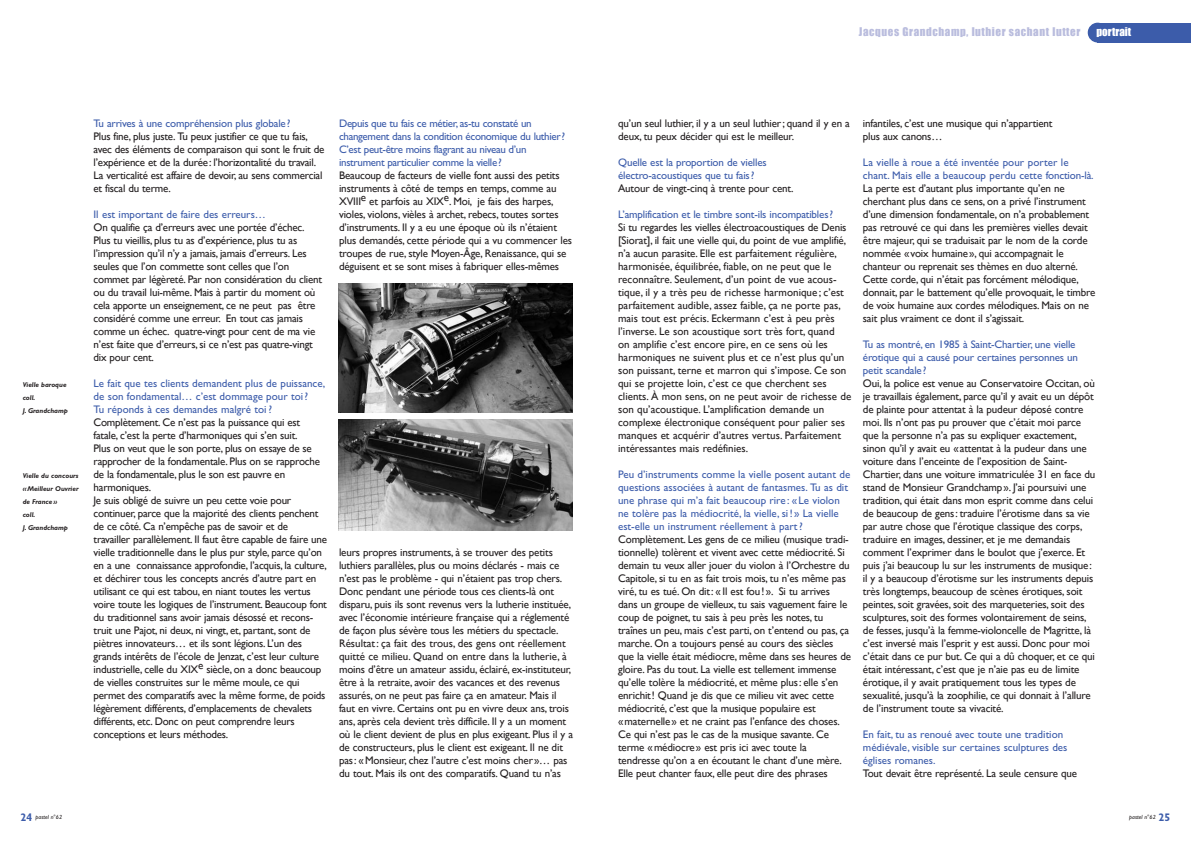
<style>
.page{position:relative;width:1191px;height:842px;background:#fff}
.page>*{position:absolute;margin:0;border:0;box-sizing:border-box;transform-origin:0 0}
.t1{font:11px/13px "Gill Sans";letter-spacing:-.015em;color:#231f20}
.t2{font:11px/13px "Gill Sans";color:#3c5caa}
.t3{font:11px/13px "Gill Sans";letter-spacing:-.03em;color:#3c5caa}
.t4{font:11px "Impact";letter-spacing:.055em;color:#babdde}
.t5{font:11px "Impact";color:#fff}
.t6{font:italic 700 7px/13px "Gill Sans";color:#231f20}
.t7{font:italic 6px "Gill Sans";color:#231f20}
.s1{font-weight:700;font-style:normal;font-stretch:condensed;font-size:11px;color:#3c5caa}
</style>
<div class="page">
<div style="left:1097px;top:23px;width:94px;height:20px;background:#3c5caa"></div>
<div style="left:1087px;top:23px;width:20px;height:20px;background:#3c5caa;border-radius:50%"></div>
<img style="left:339px;top:419px;width:234px;height:111px">
<img style="left:339px;top:284px;width:234px;height:129px">
<p class="t6" style="left:23px;top:379px;width:47px">Vielle baroque coll.<br>J. Grandchamp</p>
<p class="t6" style="left:23px;top:470px;width:57px">Vielle du concours «Meilleur Ouvrier de France»<br>coll.<br>J. Grandchamp</p>
<p class="t2" style="left:94px;top:118px;width:198px">Tu arrives à une compréhension plus globale?</p>
<p class="t1" style="left:94px;top:130px;width:232px">Plus fine, plus juste. Tu peux justifier ce que tu fais, avec des éléments de comparaison qui sont le fruit de l’expérience et de la durée: l’horizontalité du travail.<br>La verticalité est affaire de devoir, au sens commercial et fiscal du terme.</p>
<p class="t2" style="left:94px;top:209px;width:174px">Il est important de faire des erreurs…</p>
<p class="t1" style="left:94px;top:221px;width:230px">On qualifie ça d’erreurs avec une portée d’échec.<br>Plus tu vieillis, plus tu as d’expérience, plus tu as l’impression qu’il n’y a jamais, jamais d’erreurs. Les seules que l’on commette sont celles que l’on commet par légèreté. Par non considération du client ou du travail lui-même. Mais à partir du moment où cela apporte un enseignement, ce ne peut pas être considéré comme une erreur. En tout cas jamais comme un échec. quatre-vingt pour cent de ma vie n’est faite que d’erreurs, si ce n’est pas quatre-vingt dix pour cent.</p>
<p class="t2" style="left:94px;top:378px;width:233px">Le fait que tes clients demandent plus de puissance, de son fondamental… c’est dommage pour toi?<br>Tu réponds à ces demandes malgré toi ?</p>
<p class="t1" style="left:94px;top:416px;width:235px">Complètement. Ce n’est pas la puissance qui est fatale, c’est la perte d’harmoniques qui s’en suit.<br>Plus on veut que le son porte, plus on essaye de se rapprocher de la fondamentale. Plus on se rapproche de la fondamentale, plus le son est pauvre en harmoniques.<br>Je suis obligé de suivre un peu cette voie pour continuer, parce que la majorité des clients penchent de ce côté. Ca n’empêche pas de savoir et de travailler parallèlement. Il faut être capable de faire une vielle traditionnelle dans le plus pur style, parce qu’on en a une connaissance approfondie, l’acquis, la culture, et déchirer tous les concepts ancrés d’autre part en utilisant ce qui est tabou, en niant toutes les vertus voire toute les logiques de l’instrument. Beaucoup font du traditionnel sans avoir jamais désossé et recons&shy;truit une Pajot, ni deux, ni vingt, et, partant, sont de piètres innovateurs… et ils sont légions. L’un des grands intérêts de l’école de Jenzat, c’est leur culture industrielle, celle du XIXe siècle, on a donc beaucoup de vielles construites sur le même moule, ce qui permet des comparatifs avec la même forme, de poids légèrement différents, d’emplacements de chevalets différents, etc. Donc on peut comprendre leurs conceptions et leurs méthodes.</p>
<p class="t3" style="left:339px;top:118px;width:228px">Depuis que tu fais ce métier, as-tu constaté un changement dans la condition économique du luthier?<br>C’est peut-être moins flagrant au niveau d’un instrument particulier comme la vielle?</p>
<p class="t1" style="left:339px;top:169px;width:234px">Beaucoup de facteurs de vielle font aussi des petits instruments à côté de temps en temps, comme au XVIIIe et parfois au XIXe. Moi, je fais des harpes, violes, violons, vièles à archet, rebecs, toutes sortes d’instruments. Il y a eu une époque où ils n’étaient plus demandés, cette période qui a vu commencer les troupes de rue, style Moyen-Âge, Renaissance, qui se déguisent et se sont mises à fabriquer elles-mêmes</p>
<p class="t1" style="left:339px;top:546px;width:235px">leurs propres instruments, à se trouver des petits luthiers parallèles, plus ou moins déclarés - mais ce n’est pas le problème - qui n’étaient pas trop chers.<br>Donc pendant une période tous ces clients-là ont disparu, puis ils sont revenus vers la lutherie instituée, avec l’économie intérieure française qui a réglementé de façon plus sévère tous les métiers du spectacle.<br>Résultat: ça fait des trous, des gens ont réellement quitté ce milieu. Quand on entre dans la lutherie, à moins d’être un amateur assidu, éclairé, ex-instituteur, être à la retraite, avoir des vacances et des revenus assurés, on ne peut pas faire ça en amateur. Mais il faut en vivre. Certains ont pu en vivre deux ans, trois ans, après cela devient très difficile. Il y a un moment où le client devient de plus en plus exigeant. Plus il y a de constructeurs, plus le client est exigeant. Il ne dit pas: «Monsieur, chez l’autre c’est moins cher»… pas du tout. Mais ils ont des comparatifs. Quand tu n’as</p>
<p class="t4" style="left:859px;top:25px;width:223px">Jacques Grandchamp, luthier sachant lutter</p>
<p class="t5" style="left:1096px;top:25px;width:36px">portrait</p>
<p class="t1" style="left:618px;top:117px;width:233px">qu’un seul luthier, il y a un seul luthier; quand il y en a deux, tu peux décider qui est le meilleur.</p>
<p class="t2" style="left:618px;top:157px;width:150px">Quelle est la proportion de vielles électro-acoustiques que tu fais?</p>
<p class="t1" style="left:618px;top:182px;width:177px">Autour de vingt-cinq à trente pour cent.</p>
<p class="t2" style="left:618px;top:209px;width:217px">L’amplification et le timbre sont-ils incompatibles?</p>
<p class="t1" style="left:618px;top:221px;width:235px">Si tu regardes les vielles électroacoustiques de Denis [Siorat], il fait une vielle qui, du point de vue amplifié, n’a aucun parasite. Elle est parfaitement régulière, harmonisée, équilibrée, fiable, on ne peut que le reconnaître. Seulement, d’un point de vue acous&shy;tique, il y a très peu de richesse harmonique ; c’est parfaitement audible, assez faible, ça ne porte pas, mais tout est précis. Eckermann c’est à peu près l’inverse. Le son acoustique sort très fort, quand<br>on amplifie c’est encore pire, en ce sens où les harmoniques ne suivent plus et ce n’est plus qu’un son puissant, terne et marron qui s’impose. Ce son qui se projette loin, c’est ce que cherchent ses clients. À mon sens, on ne peut avoir de richesse de son qu’acoustique. L’amplification demande un complexe électronique conséquent pour palier ses manques et acquérir d’autres vertus. Parfaitement intéressantes mais redéfinies.</p>
<p class="t2" style="left:618px;top:469px;width:234px">Peu d’instruments comme la vielle posent autant de questions associées à autant de fantasmes. Tu as dit une phrase qui m’a fait beaucoup rire : « Le violon ne tolère pas la médiocrité, la vielle, si! » La vielle est-elle un instrument réellement à part?</p>
<p class="t1" style="left:618px;top:533px;width:235px">Complètement. Les gens de ce milieu (musique tradi&shy;tionnelle) tolèrent et vivent avec cette médiocrité. Si demain tu veux aller jouer du violon à l’Orchestre du Capitole, si tu en as fait trois mois, tu n’es même pas viré, tu es tué. On dit: « Il est fou! ». Si tu arrives dans un groupe de vielleux, tu sais vaguement faire le coup de poignet, tu sais à peu près les notes, tu traînes un peu, mais c’est parti, on t’entend ou pas, ça marche. On a toujours pensé au cours des siècles que la vielle était médiocre, même dans ses heures de gloire. Pas du tout. La vielle est tellement immense qu’elle tolère la médiocrité, et même plus: elle s’en enrichit! Quand je dis que ce milieu vit avec cette médiocrité, c’est que la musique populaire est «maternelle» et ne craint pas l’enfance des choses.<br>Ce qui n’est pas le cas de la musique savante. Ce terme «médiocre» est pris ici avec toute la tendresse qu’on a en écoutant le chant d’une mère.<br>Elle peut chanter faux, elle peut dire des phrases</p>
<p class="t1" style="left:863px;top:117px;width:191px">infantiles, c’est une musique qui n’appartient plus aux canons…</p>
<p class="t2" style="left:863px;top:157px;width:232px">La vielle à roue a été inventée pour porter le chant. Mais elle a beaucoup perdu cette fonction-là.</p>
<p class="t1" style="left:863px;top:182px;width:234px">La perte est d’autant plus importante qu’en ne cherchant plus dans ce sens, on a privé l’instrument d’une dimension fondamentale, on n’a probablement pas retrouvé ce qui dans les premières vielles devait être majeur, qui se traduisait par le nom de la corde nommée «voix humaine», qui accompagnait le chanteur ou reprenait ses thèmes en duo alterné.<br>Cette corde, qui n’était pas forcément mélodique, donnait, par le battement qu’elle provoquait, le timbre de voix humaine aux cordes mélodiques. Mais on ne sait plus vraiment ce dont il s’agissait.</p>
<p class="t2" style="left:863px;top:339px;width:216px">Tu as montré, en 1985 à Saint-Chartier, une vielle érotique qui a causé pour certaines personnes un petit scandale?</p>
<p class="t1" style="left:863px;top:377px;width:234px">Oui, la police est venue au Conservatoire Occitan, où je travaillais également, parce qu’il y avait eu un dépôt de plainte pour attentat à la pudeur déposé contre moi. Ils n’ont pas pu prouver que c’était moi parce que la personne n’a pas su expliquer exactement, sinon qu’il y avait eu «attentat à la pudeur dans une voiture dans l’enceinte de l’exposition de Saint-Chartier, dans une voiture immatriculée 31 en face du stand de Monsieur Grandchamp». J’ai poursuivi une tradition, qui était dans mon esprit comme dans celui de beaucoup de gens: traduire l’érotisme dans sa vie par autre chose que l’érotique classique des corps, traduire en images, dessiner, et je me demandais comment l’exprimer dans le boulot que j’exerce. Et puis j’ai beaucoup lu sur les instruments de musique: il y a beaucoup d’érotisme sur les instruments depuis très longtemps, beaucoup de scènes érotiques, soit peintes, soit gravées, soit des marqueteries, soit des sculptures, soit des formes volontairement de seins, de fesses, jusqu’à la femme-violoncelle de Magritte, là c’est inversé mais l’esprit y est aussi. Donc pour moi c’était dans ce pur but. Ce qui a dû choquer, et ce qui était intéressant, c’est que je n’aie pas eu de limite érotique, il y avait pratiquement tous les types de sexualité, jusqu’à la zoophilie, ce qui donnait à l’allure de l’instrument toute sa vivacité.</p>
<p class="t2" style="left:863px;top:729px;width:206px">En fait, tu as renoué avec toute une tradition médiévale, visible sur certaines sculptures des églises romanes.</p>
<p class="t1" style="left:863px;top:767px;width:216px">Tout devait être représenté. La seule censure que</p>
<p class="t7" style="left:21px;top:815px;width:43px"><span class="s1">24</span> pastel n°62</p>
<p class="t7" style="left:1129px;top:815px;width:42px">pastel n°62 <span class="s1">25</span></p>
</div>
